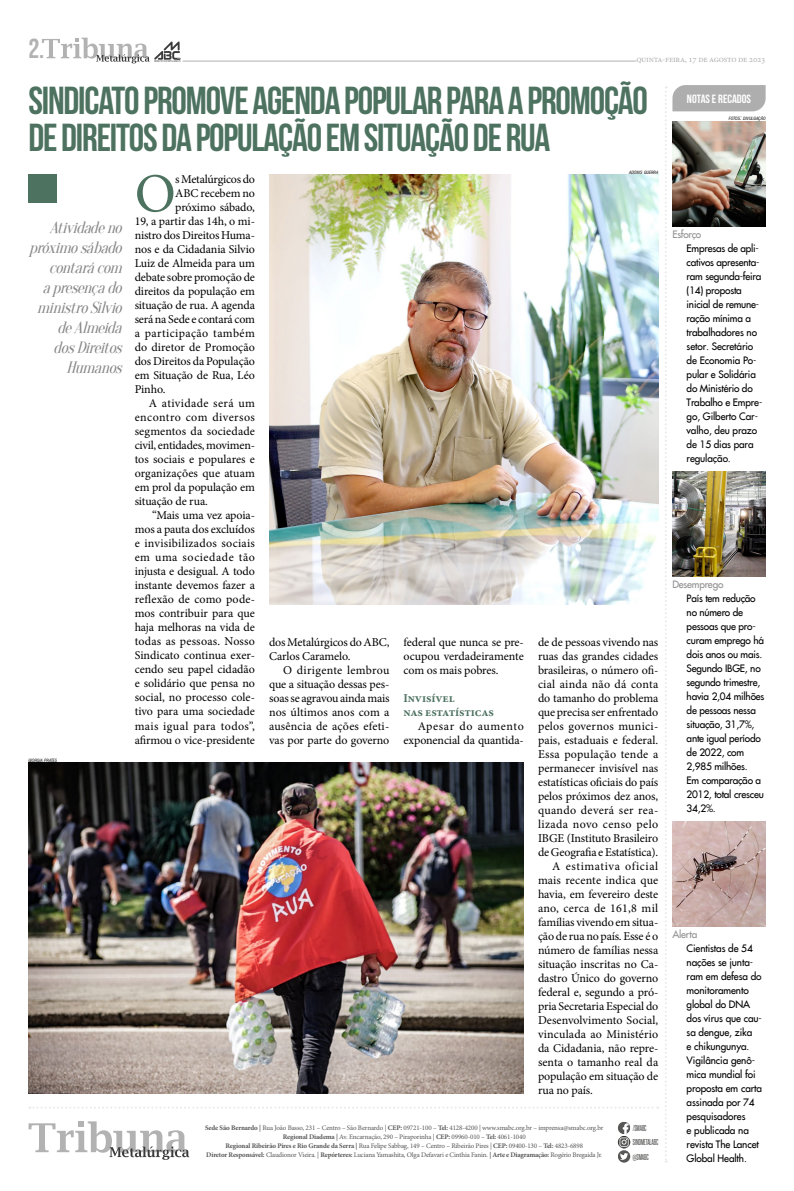
<style>
.page{position:relative;width:794px;height:1191px;background:#fff}
.page>*{position:absolute;margin:0;border:0;box-sizing:border-box;transform-origin:0 0}
.TEXTO{font:55.1px "Minion Pro";color:#4d7260}
.t1{font:39px/36.5px "Bebas Neue";letter-spacing:-.03em;color:#4d7260}
.TEXTO-2{font:27.5px "Bebas Neue";color:#b3b2b2}
.TEXTO-3{font:italic 16px/20px "Oranienbaum";color:#878787;text-align:right}
.TEXTO-4{font:12px/14px "Minion Pro";letter-spacing:-.005em;color:#000;text-align:justify}
.TEXTO-5{font:700 12px "Minion Pro";letter-spacing:-.01em;color:#4d7260}
.TEXTO-6{font:12px "Minion Pro";letter-spacing:.035em;color:#000}
.t2{font:12px "Bebas Neue";color:#fff}
.TEXTO-7{font:10px/14px "Futura";letter-spacing:-.01em;color:#000}
.TEXTO-8{font:10px "Futura";letter-spacing:-.02em;color:#909090}
.t3{font:9px "Minion Pro";letter-spacing:-.03em;color:#b3b2b2}
.t4{font:7.3px "Steelfish Rg";letter-spacing:-.02em;color:#575756}
.t5{font:7px "Minion Pro";letter-spacing:-.02em;color:#575756}
.Texto_final_tribu{font:italic condensed 4.4px "Swiss 721 BT";color:#000}
.s1{font-weight:700}
.s2{font-size:6.2px}
</style>
<div class="page">
<svg style="left:42px;top:38px;width:138px;height:25px"></svg>
<hr style="left:183px;top:61px;width:453px;height:1px;background:#b3b2b2">
<svg style="left:665px;top:85px;width:100px;height:1077px"></svg>
<svg style="left:29px;top:1121px;width:160px;height:38px"></svg>
<svg style="left:618px;top:1136px;width:12px;height:12px"></svg>
<svg style="left:618px;top:1121px;width:12px;height:25px"></svg>
<svg style="left:618px;top:1150px;width:12px;height:12px"></svg>
<svg style="left:620px;top:1153px;width:8px;height:6px"></svg>
<svg style="left:29px;top:1107px;width:629px;height:1px"></svg>
<div style="left:29px;top:175px;width:28px;height:28px;background:#4d7260"></div>
<img style="left:269px;top:175px;width:389px;height:429px">
<img style="left:28px;top:763px;width:496px;height:330px">
<p class="TEXTO-2" style="left:28px;top:34px;width:18px">2.</p>
<p class="t3" style="left:636px;top:53px;width:131px">quinta-feira, 17 de agosto de 2023</p>
<p class="t1" style="left:28px;top:82px;width:621px">SINDICATO PROMOVE AGENDA POPULAR PARA A PROMOÇÃO<br>DE DIREITOS DA POPULAÇÃO EM SITUAÇÃO DE RUA</p>
<p class="TEXTO-3" style="left:29px;top:218px;width:99px">Atividadeno próximosábado contarácom apresençado ministroSilvio deAlmeida dosDireitos<br>Humanos</p>
<p class="Texto_final_tribu" style="left:28px;top:757px;width:30px">GIORGIA PRATES</p>
<p class="TEXTO" style="left:135px;top:157px;width:43px">O</p>
<p class="TEXTO-4" style="left:175px;top:172px;width:81px">s Metalúrgicos do</p>
<p class="TEXTO-4" style="left:175px;top:186px;width:81px">ABC recebem no</p>
<p class="TEXTO-4" style="left:175px;top:200px;width:81px">próximo sábado,</p>
<p class="TEXTO-4" style="left:135px;top:214px;width:122px">19, a partir das 14h, o mi-</p>
<p class="TEXTO-4" style="left:135px;top:228px;width:122px">nistro dos Direitos Huma-</p>
<p class="TEXTO-4" style="left:135px;top:242px;width:122px">nos e da Cidadania Silvio</p>
<p class="TEXTO-4" style="left:135px;top:256px;width:122px">Luiz de Almeida para um</p>
<p class="TEXTO-4" style="left:135px;top:270px;width:122px">debate sobre promoção de</p>
<p class="TEXTO-4" style="left:135px;top:284px;width:122px">direitos da população em</p>
<p class="TEXTO-4" style="left:135px;top:298px;width:122px">situação de rua. A agenda</p>
<p class="TEXTO-4" style="left:135px;top:312px;width:122px">será na Sede e contará com</p>
<p class="TEXTO-6" style="left:135px;top:325px;width:122px">a participação também</p>
<p class="TEXTO-4" style="left:135px;top:340px;width:122px">do diretor de Promoção</p>
<p class="TEXTO-4" style="left:135px;top:354px;width:122px">dos Direitos da População</p>
<p class="TEXTO-4" style="left:135px;top:368px;width:122px">em Situação de Rua, Léo</p>
<p class="TEXTO-4" style="left:135px;top:382px;width:32px">Pinho.</p>
<p class="TEXTO-4" style="left:135px;top:396px;width:122px;text-indent:14px">A atividade será um encontro com diversos segmentos da sociedade civil, entidades, movimen&shy;tos sociais e populares e organizações que atuam em prol da população em situação de rua.</p>
<p class="TEXTO-4" style="left:135px;top:508px;width:122px;text-indent:17px">“Mais uma vez apoia&shy;mos a pauta dos excluídos e invisibilizados sociais em uma sociedade tão injusta e desigual. A todo instante devemos fazer a reflexão de como pode&shy;mos contribuir para que haja melhoras na vida de todas as pessoas. Nosso Sindicato continua exer&shy;cendo seu papel cidadão e solidário que pensa no social, no processo cole&shy;tivo para uma sociedade mais igual para todos”, afirmou o vice-presidente</p>
<p class="TEXTO-4" style="left:269px;top:635px;width:122px">dos Metalúrgicos do ABC,<br>Carlos Caramelo.</p>
<p class="TEXTO-4" style="left:269px;top:663px;width:122px;text-indent:14px">O dirigente lembrou que a situação dessas pes&shy;soas se agravou ainda mais nos últimos anos com a ausência de ações efeti&shy;vas por parte do governo</p>
<p class="TEXTO-4" style="left:403px;top:635px;width:122px">federal que nunca se pre&shy;ocupou verdadeiramente com os mais pobres.</p>
<p class="TEXTO-5" style="left:403px;top:690px;width:53px">Invisível</p>
<p class="TEXTO-5" style="left:403px;top:704px;width:92px">nas estatísticas</p>
<p class="TEXTO-4" style="left:403px;top:719px;width:122px;text-align:right">Apesar do aumento exponencial da quantida-</p>
<p class="Texto_final_tribu" style="left:629px;top:170px;width:31px">ADONIS GUERRA</p>
<p class="TEXTO-4" style="left:538px;top:635px;width:122px">de de pessoas vivendo nas ruas das grandes cidades brasileiras, o número ofi&shy;cial ainda não dá conta do tamanho do problema que precisa ser enfrentado pelos governos munici&shy;pais, estaduais e federal.<br>Essa população tende a permanecer invisível nas estatísticas oficiais do país pelos próximos dez anos, quando deverá ser rea&shy;lizada novo censo pelo IBGE (Instituto Brasileiro de Geografia e Estatística).</p>
<p class="TEXTO-4" style="left:538px;top:859px;width:122px;text-indent:14px">A estimativa oficial mais recente indica que havia, em fevereiro deste ano, cerca de 161,8 mil famílias vivendo em situa&shy;ção de rua no país. Esse é o número de famílias nessa situação inscritas no Ca&shy;dastro Único do governo federal e, segundo a pró&shy;pria Secretaria Especial do Desenvolvimento Social, vinculada ao Ministério da Cidadania, não repre&shy;senta o tamanho real da população em situação de rua no país.</p>
<p class="t5" style="left:205px;top:1123px;width:400px"><span class="s1">Sede São Bernardo |</span> Rua João Basso, 231 – Centro – São Bernardo | <span class="s1">CEP:</span> 09721-100 – <span class="s1">Tel:</span> 4128-4200 | www.smabc.org.br – imprensa@smabc.org.br</p>
<p class="t5" style="left:283px;top:1132px;width:245px"><span class="s1">Regional Diadema |</span> Av. Encarnação, 290 – Piraporinha | <span class="s1">CEP:</span> 09960-010 – <span class="s1">Tel:</span> 4061-1040</p>
<p class="t5" style="left:225px;top:1141px;width:359px"><span class="s1">Regional Ribeirão Pires e Rio Grande da Serra |</span> Rua Felipe Sabbag, 149 – Centro – Ribeirão Pires | <span class="s1">CEP:</span> 09400-130 – <span class="s1">Tel:</span> 4823-6898</p>
<p class="t5" style="left:206px;top:1150px;width:397px"><span class="s1">Diretor Responsável:</span> Claudionor Vieira. | <span class="s1">Repórteres:</span> Luciana Yamashita, Olga Defavari e Cinthia Fanin. <span class="s1">| Arte e Diagramação:</span> Rogério Bregaida Jr.</p>
<p class="t4" style="left:633px;top:1122px;width:15px">/SMABC</p>
<p class="t4" style="left:633px;top:1137px;width:27px">SINDMETALABC</p>
<p class="t4" style="left:633px;top:1151px;width:17px">@SMABC</p>
<p class="t2" style="left:687px;top:92px;width:66px">NOTAS E RECADOS</p>
<p class="Texto_final_tribu" style="left:729px;top:116px;width:38px">FOTOS<span class="s2">:</span> DIVULGAÇÃO</p>
<p class="TEXTO-8" style="left:672px;top:228px;width:30px">Esforço</p>
<p class="TEXTO-7" style="left:686px;top:241px;width:77px">Empresas de apli&shy;cativos apresenta&shy;ram segunda-feira (14) proposta inicial de remune&shy;ração mínima a trabalhadores no setor. Secretário de Economia Po&shy;pular e Solidária do Ministério do<br>Trabalho e Empre&shy;go, Gilberto Car&shy;valho, deu prazo de 15 dias para regulação.</p>
<p class="TEXTO-8" style="left:672px;top:578px;width:53px">Desemprego</p>
<p class="TEXTO-7" style="left:686px;top:591px;width:79px">País tem redução no número de pessoas que pro&shy;curam emprego há dois anos ou mais.<br>Segundo IBGE, no segundo trimestre, havia 2,04 milhões de pessoas nessa situação, 31,7%, ante igual período de 2022, com<br>2,985 milhões.<br>Em comparação a<br>2012, total cresceu<br>34,2%.</p>
<p class="TEXTO-8" style="left:672px;top:928px;width:26px">Alerta</p>
<p class="TEXTO-7" style="left:686px;top:941px;width:77px">Cientistas de 54 nações se junta&shy;ram em defesa do monitoramento global do DNA dos vírus que cau&shy;sa dengue, zika<br>e chikungunya.<br>Vigilância genô&shy;mica mundial foi proposta em carta assinada por 74 pesquisadores<br>e publicada na revista The Lancet<br>Global Health.</p>
</div>
